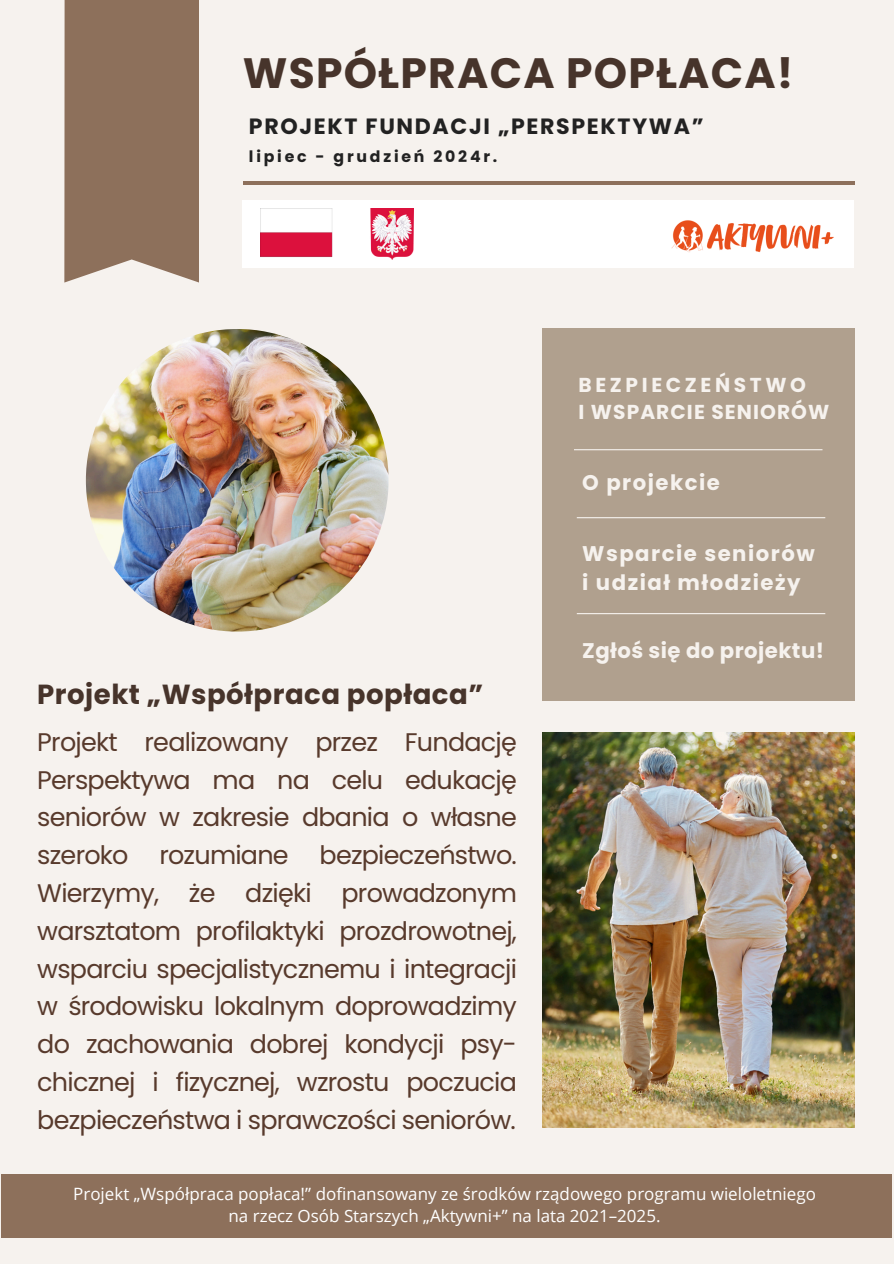
<style>
.page{position:relative;width:894px;height:1264px;background:#fff}
.page>*{position:absolute;margin:0;border:0;box-sizing:border-box;transform-origin:0 0}
.t1{font:700 42.45px "Poppins";letter-spacing:.03em;color:#47342b}
.t2{font:700 27.6px "Poppins";letter-spacing:.015em;color:#47342b}
.t3{font:25.5px/37.8px "Poppins";letter-spacing:-.03em;color:#583a2c;text-align:justify}
.t4{font:700 22.05px "Poppins";letter-spacing:.075em;color:#222}
.t5{font:700 21.15px/28.7px "Poppins";letter-spacing:.07em;color:#f6f2ee}
.t6{font:700 21.15px "Poppins";letter-spacing:.02em;color:#f6f2ee}
.t7{font:700 20.1px/27px "Poppins";letter-spacing:.055em;color:#f6f2ee}
.t8{font:16.95px/22.6px "Open Sans";color:#fff;text-align:center}
.t9{font:700 15.75px "Poppins";letter-spacing:.175em;color:#222}
</style>
<div class="page">
<div style="left:0;top:0;width:893px;height:1263px;background:#f6f2ee"></div>
<svg style="left:64px;top:0;width:135px;height:282px"></svg>
<img style="left:542px;top:732px;width:311px;height:395px">
<img style="left:86px;top:329px;width:302px;height:302px;border-radius:50%">
<hr style="left:243px;top:181px;width:611px;height:3px;background:#8d705b">
<div style="left:1px;top:1174px;width:890px;height:64px;background:#8d705b"></div>
<div style="left:542px;top:328px;width:312px;height:372px;background:#b0a08e"></div>
<hr style="left:574px;top:449px;width:248px;height:1px;background:#f6f2ee">
<hr style="left:576px;top:517px;width:249px;height:1px;background:#f6f2ee">
<hr style="left:576px;top:613px;width:249px;height:1px;background:#f6f2ee">
<div style="left:242px;top:200px;width:611px;height:68px;background:#fff"></div>
<img style="left:671px;top:200px;width:183px;height:68px">
<img style="left:260px;top:209px;width:153px;height:51px">
<h6 class="t1" style="left:243px;top:43px;width:552px">WSPÓŁPRACA POPŁACA!</h6>
<p class="t4" style="left:249px;top:110px;width:456px">PROJEKT FUNDACJI „PERSPEKTYWA”</p>
<p class="t9" style="left:249px;top:145px;width:250px">lipiec - grudzień 2024r.</p>
<h4 class="t7" style="left:578px;top:371px;width:252px">BEZPIECZEŃSTWO<br>I WSPARCIE SENIORÓW</h4>
<h2 class="t5" style="left:582px;top:468px;width:139px">O projekcie</h2>
<p class="t5" style="left:582px;top:539px;width:234px">Wsparcie seniorów i udział młodzieży</p>
<p class="t2" style="left:37px;top:674px;width:447px">Projekt „Współpraca popłaca”</p>
<h4 class="t3" style="left:37px;top:723px;width:481px">Projekt realizowany przez Fundację Perspektywa ma na celu edukację seniorów w zakresie dbania o własne szeroko rozumiane bezpieczeństwo.<br>Wierzymy, że dzięki prowadzonym warsztatom profilaktyki prozdrowotnej, wsparciu specjalistycznemu i integracji w środowisku lokalnym doprowadzimy do zachowania dobrej kondycji psy&shy;chicznej i fizycznej, wzrostu poczucia bezpieczeństwa i sprawczości seniorów.</h4>
<h5 class="t6" style="left:582px;top:635px;width:243px">Zgłoś się do projektu!</h5>
<h5 class="t8" style="left:73px;top:1181px;width:744px">Projekt „Współpraca popłaca!” dofinansowany ze środków rządowego programu wieloletniego na rzecz Osób Starszych „Aktywni+” na lata 2021–2025.</h5>
</div>
